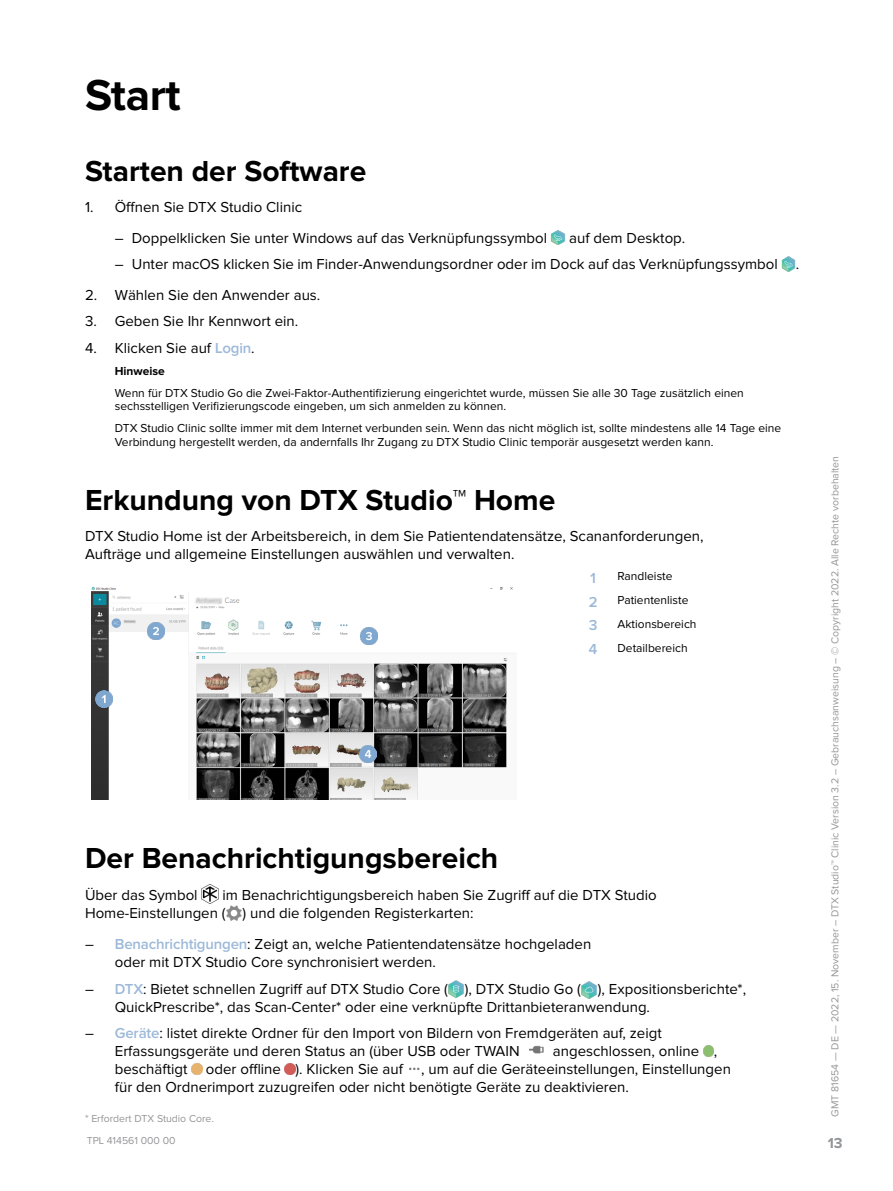
<style>
.page{position:relative;width:893px;height:1191px;background:#fff}
.page>*{position:absolute;margin:0;border:0;box-sizing:border-box;transform-origin:0 0}
.t1{font:700 45px "Proxima Nova";letter-spacing:-.01em;color:#000}
.t2{font:700 30px "Proxima Nova";color:#000}
.t3{font:15px/18px "Proxima Nova";color:#000}
.t4{font:600 15px "Proxima Nova";color:#9db9d9}
.t5{font:700 15px "Proxima Nova";color:#939598}
.t6{font:12px/13.5px "Proxima Nova";color:#000}
.t7{font:700 12px "Proxima Nova";color:#000}
.t8{font:10.5px "Proxima Nova";color:#969699}
.s1{font-weight:600;color:#9db9d9}
</style>
<div class="page">
<img style="left:551px;top:230px;width:14px;height:14px">
<img style="left:781px;top:256px;width:15px;height:15px">
<img style="left:91px;top:587px;width:422px;height:213px">
<img style="left:96px;top:690px;width:17px;height:17px">
<img style="left:147px;top:623px;width:17px;height:17px">
<img style="left:361px;top:627px;width:17px;height:17px">
<img style="left:359px;top:745px;width:17px;height:17px">
<img style="left:201px;top:884px;width:18px;height:19px">
<img style="left:226px;top:905px;width:16px;height:16px">
<img style="left:448px;top:980px;width:16px;height:17px">
<img style="left:581px;top:981px;width:16px;height:17px">
<img style="left:529px;top:1045px;width:14px;height:9px">
<svg style="left:703px;top:1045px;width:11px;height:11px"></svg>
<svg style="left:191px;top:1063px;width:11px;height:11px"></svg>
<svg style="left:285px;top:1063px;width:11px;height:11px"></svg>
<img style="left:409px;top:1067px;width:11px;height:3px">
<h1 class="t1" style="left:85px;top:74px;width:97px">Start</h1>
<h2 class="t2" style="left:85px;top:157px;width:283px">Starten der Software</h2>
<p class="t3" style="left:85px;top:198px;width:219px">1. Öffnen Sie DTX Studio Clinic</p>
<p class="t3" style="left:115px;top:229px;width:434px">– Doppelklicken Sie unter Windows auf das Verknüpfungssymbol</p>
<p class="t3" style="left:569px;top:229px;width:117px">auf dem Desktop.</p>
<p class="t3" style="left:115px;top:256px;width:686px">– Unter macOS klicken Sie im Finder-Anwendungsordner oder im Dock auf das Verknüpfungssymbol .</p>
<p class="t3" style="left:85px;top:286px;width:237px">2. Wählen Sie den Anwender aus.</p>
<p class="t3" style="left:85px;top:313px;width:215px">3. Geben Sie Ihr Kennwort ein.</p>
<p class="t3" style="left:85px;top:339px;width:171px">4. Klicken Sie auf <span class="s1">Login</span>.</p>
<p class="t7" style="left:115px;top:365px;width:52px">Hinweise</p>
<p class="t6" style="left:115px;top:387px;width:630px">Wenn für DTX Studio Go die Zwei-Faktor-Authentifizierung eingerichtet wurde, müssen Sie alle 30 Tage zusätzlich einen sechsstelligen Verifizierungscode eingeben, um sich anmelden zu können.</p>
<p class="t6" style="left:115px;top:422px;width:668px">DTX Studio Clinic sollte immer mit dem Internet verbunden sein. Wenn das nicht möglich ist, sollte mindestens alle 14 Tage eine<br>Verbindung hergestellt werden, da andernfalls Ihr Zugang zu DTX Studio Clinic temporär ausgesetzt werden kann.</p>
<h2 class="t2" style="left:85px;top:486px;width:472px">Erkundung von DTX Studio™ Home</h2>
<p class="t3" style="left:85px;top:527px;width:620px">DTX Studio Home ist der Arbeitsbereich, in dem Sie Patientendatensätze, Scananforderungen,<br>Aufträge und allgemeine Einstellungen auswählen und verwalten.</p>
<p class="t4" style="left:589px;top:571px;width:11px">1</p>
<p class="t6" style="left:618px;top:570px;width:56px">Randleiste</p>
<p class="t4" style="left:589px;top:594px;width:11px">2</p>
<p class="t6" style="left:618px;top:594px;width:72px">Patientenliste</p>
<p class="t4" style="left:589px;top:618px;width:11px">3</p>
<p class="t6" style="left:618px;top:618px;width:81px">Aktionsbereich</p>
<p class="t4" style="left:589px;top:642px;width:11px">4</p>
<p class="t6" style="left:618px;top:641px;width:72px">Detailbereich</p>
<h2 class="t2" style="left:85px;top:844px;width:415px">Der Benachrichtigungsbereich</h2>
<p class="t3" style="left:85px;top:887px;width:114px">Über das Symbol</p>
<p class="t3" style="left:85px;top:887px;width:573px;text-indent:137px">im Benachrichtigungsbereich haben Sie Zugriff auf die DTX Studio<br>Home-Einstellungen ( ) und die folgenden Registerkarten:</p>
<p class="t3" style="left:115px;top:936px;width:478px;text-indent:-30px">– <span class="s1">Benachrichtigungen</span>: Zeigt an, welche Patientendatensätze hochgeladen oder mit DTX Studio Core synchronisiert werden.</p>
<p class="t3" style="left:115px;top:980px;width:633px;text-indent:-30px">– <span class="s1">DTX</span>: Bietet schnellen Zugriff auf DTX Studio Core ( ), DTX Studio Go ( ), Expositionsberichte*,<br>QuickPrescribe*, das Scan-Center* oder eine verknüpfte Drittanbieteranwendung.</p>
<p class="t3" style="left:115px;top:1025px;width:548px;text-indent:-30px">– <span class="s1">Geräte</span>: listet direkte Ordner für den Import von Bildern von Fremdgeräten auf, zeigt<br>Erfassungsgeräte und deren Status an (über USB oder TWAIN</p>
<p class="t3" style="left:115px;top:1043px;width:618px;text-indent:438px">angeschlossen, online , beschäftigt oder offline ). Klicken Sie auf , um auf die Geräteeinstellungen, Einstellungen für den Ordnerimport zuzugreifen oder nicht benötigte Geräte zu deaktivieren.</p>
<p class="t8" style="left:85px;top:1113px;width:130px">* Erfordert DTX Studio Core.</p>
<p class="t8" style="left:87px;top:1135px;width:90px">TPL 414561 000 00</p>
<p class="t8" style="left:830px;top:1116px;width:662px;rotate:-90deg">GMT 81654 — DE — 2022, 15. November – DTX Studio™ Clinic Version 3.2 – Gebrauchsanweisung – © Copyright 2022. Alle Rechte vorbehalten</p>
<p class="t5" style="left:828px;top:1135px;width:16px">13</p>
</div>
